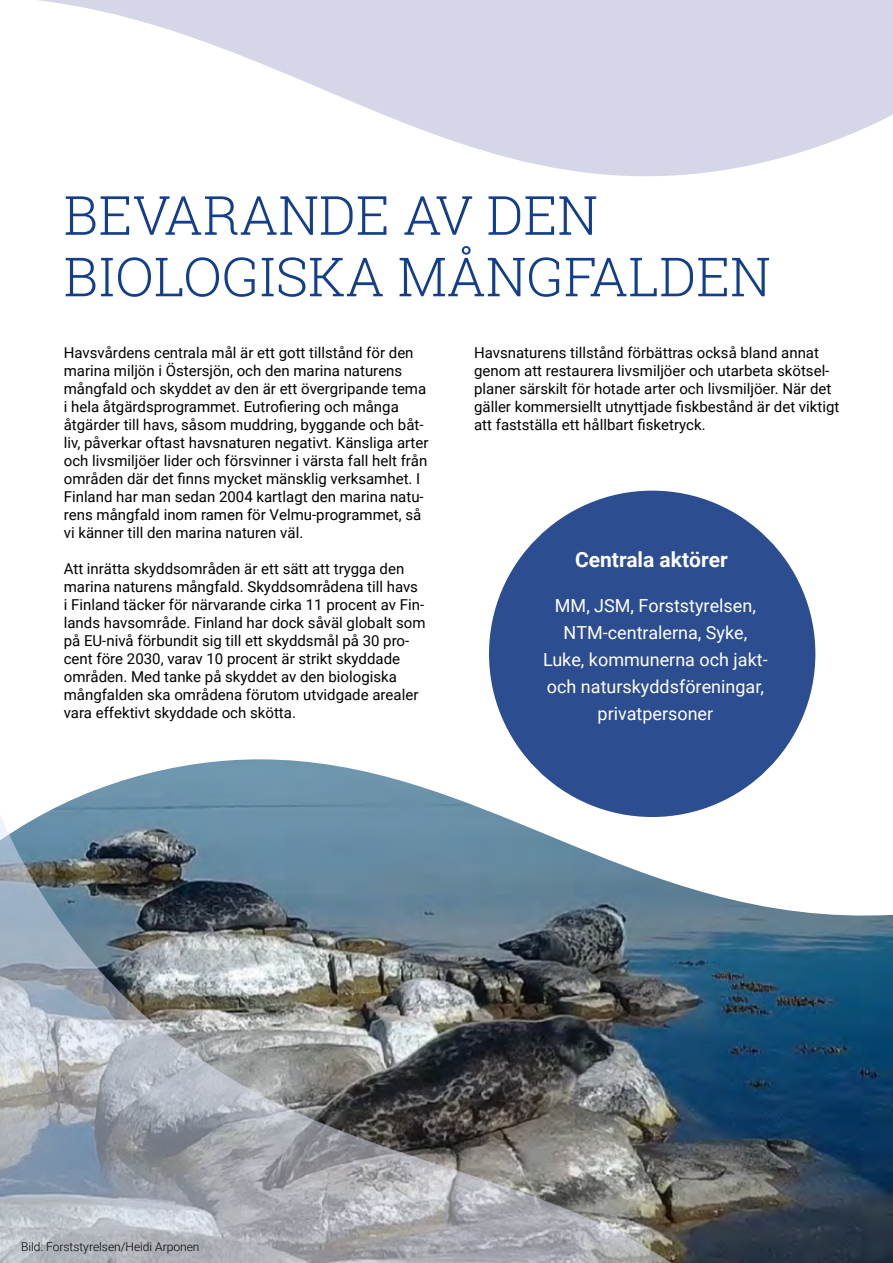
<style>
.page{position:relative;width:893px;height:1263px;background:#fff}
.page>*{position:absolute;margin:0;border:0;box-sizing:border-box;transform-origin:0 0}
.Otsikko_36{font:300 54px/61.5px "Roboto Slab";color:#123e8b}
.Toimijat{font:700 21px "Roboto";color:#fff}
.Toimijat-2{font:18px/27px "Roboto";color:#fff;text-align:center}
.Leipäteksti{font:15px/18px "Roboto";color:#000}
.Kuvatekstit{font:300 12px "Roboto";color:#000}
</style>
<div class="page">
<svg style="left:38px;top:0;width:855px;height:177px"></svg>
<img style="left:0;top:490px;width:893px;height:773px">
<h1 class="Otsikko_36" style="left:64px;top:183px;width:708px">BEVARANDE AV DEN<br>BIOLOGISKA MÅNGFALDEN</h1>
<p class="Leipäteksti" style="left:64px;top:343px;width:366px">Havsvårdens centrala mål är ett gott tillstånd för den marina miljön i Östersjön, och den marina naturens mångfald och skyddet av den är ett övergripande tema i hela åtgärdsprogrammet. Eutrofiering och många åtgärder till havs, såsom muddring, byggande och båt&shy;liv, påverkar oftast havsnaturen negativt. Känsliga arter och livsmiljöer lider och försvinner i värsta fall helt från områden där det finns mycket mänsklig verksamhet. I Finland har man sedan 2004 kartlagt den marina natu&shy;rens mångfald inom ramen för Velmu-programmet, så vi känner till den marina naturen väl.</p>
<p class="Leipäteksti" style="left:64px;top:559px;width:363px">Att inrätta skyddsområden är ett sätt att trygga den marina naturens mångfald. Skyddsområdena till havs<br>i Finland täcker för närvarande cirka 11 procent av Fin&shy;lands havsområde. Finland har dock såväl globalt som på EU-nivå förbundit sig till ett skyddsmål på 30 pro&shy;cent före 2030, varav 10 procent är strikt skyddade områden. Med tanke på skyddet av den biologiska mångfalden ska områdena förutom utvidgade arealer vara effektivt skyddade och skötta.</p>
<p class="Leipäteksti" style="left:474px;top:343px;width:367px">Havsnaturens tillstånd förbättras också bland annat genom att restaurera livsmiljöer och utarbeta skötsel&shy;planer särskilt för hotade arter och livsmiljöer. När det gäller kommersiellt utnyttjade fiskbestånd är det viktigt att fastställa ett hållbart fisketryck.</p>
<p class="Toimijat" style="left:575px;top:545px;width:154px">Centrala aktörer</p>
<p class="Toimijat-2" style="left:543px;top:591px;width:226px">MM, JSM, Forststyrelsen,<br>NTM-centralerna, Syke,<br>Luke, kommunerna och jakt&shy;och naturskyddsföreningar, privatpersoner</p>
<p class="Kuvatekstit" style="left:21px;top:1238px;width:180px">Bild: Forststyrelsen/Heidi Arponen</p>
</div>
